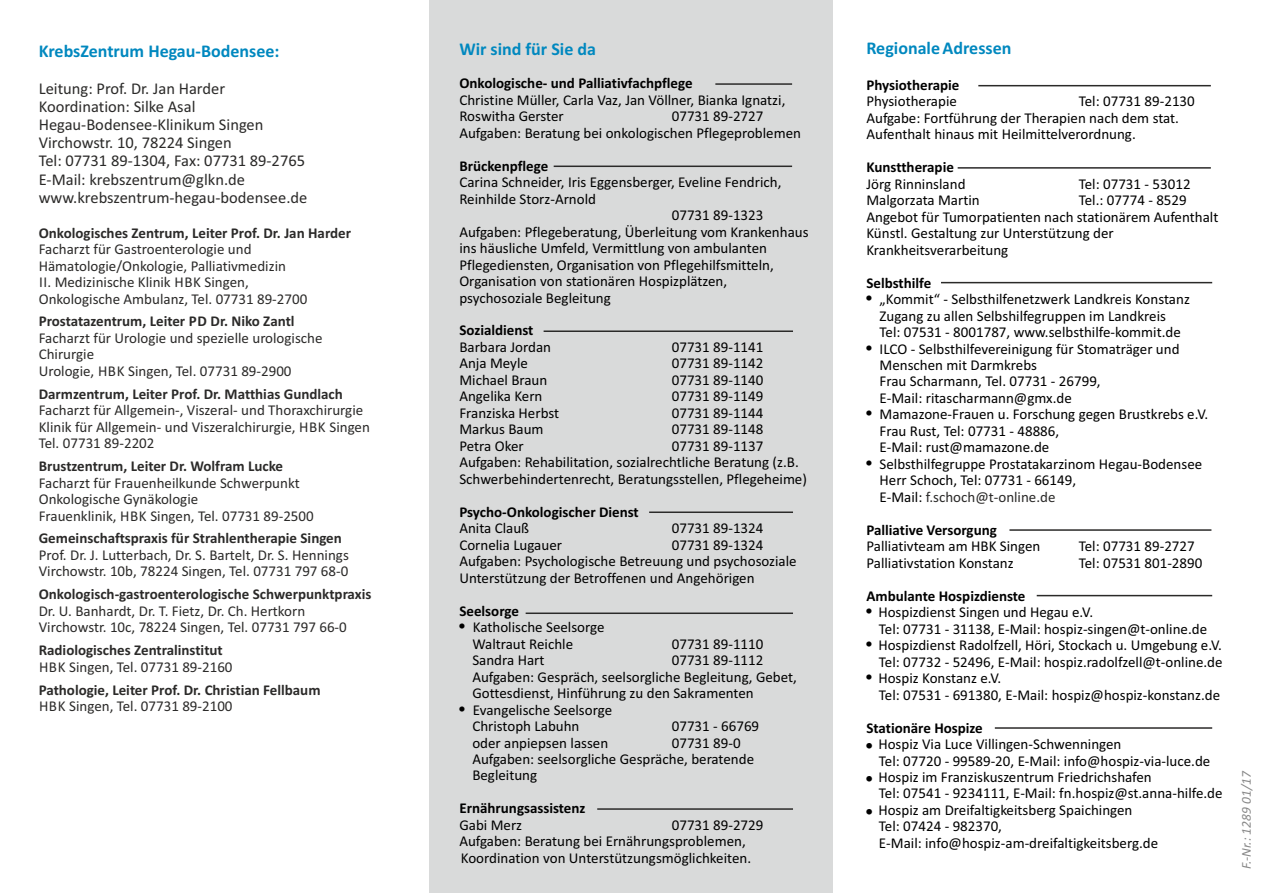
<style>
.page{position:relative;width:1263px;height:893px;background:#fff}
.page>*{position:absolute;margin:0;border:0;box-sizing:border-box;transform-origin:0 0}
.t1{font:700 18px "Calibri";color:#0088bf}
.t2{font:16.5px/18.1px "Calibri";color:#2b2a29}
.t3{font:15px/16.5px "Calibri";color:#000}
.t4{font:15px/16.5px "Calibri";color:#2b2a29}
.t5{font:700 15px "Calibri";color:#2b2a29}
.t6{font:700 15px "Calibri";color:#000}
.t7{font:italic 13.5px "Calibri";color:#898989}
.s1{color:#2b2a29}
</style>
<div class="page">
<hr style="left:978px;top:85px;width:233px;height:1px;background:#2b2a29">
<hr style="left:958px;top:167px;width:253px;height:2px;background:#2b2a29">
<hr style="left:1037px;top:595px;width:175px;height:1px;background:#2b2a29">
<hr style="left:1009px;top:529px;width:202px;height:2px;background:#2b2a29">
<hr style="left:941px;top:282px;width:271px;height:1px;background:#2b2a29">
<hr style="left:995px;top:727px;width:217px;height:2px;background:#2b2a29">
<div style="left:429px;top:0;width:404px;height:893px;background:#d9dada"></div>
<hr style="left:715px;top:83px;width:77px;height:2px;background:#2b2a29">
<hr style="left:554px;top:166px;width:238px;height:1px;background:#2b2a29">
<hr style="left:544px;top:330px;width:249px;height:2px;background:#2b2a29">
<hr style="left:526px;top:612px;width:267px;height:2px;background:#2b2a29">
<hr style="left:597px;top:808px;width:196px;height:2px;background:#2b2a29">
<hr style="left:649px;top:511px;width:144px;height:2px;background:#2b2a29">
<p class="t1" style="left:39px;top:44px;width:242px">KrebsZentrum Hegau-Bodensee:</p>
<p class="t2" style="left:39px;top:81px;width:270px">Leitung: Prof. Dr. Jan Harder<br>Koordination: Silke Asal<br>Hegau-Bodensee-Klinikum Singen<br>Virchowstr. 10, 78224 Singen<br>Tel: 07731 89-1304, Fax: 07731 89-2765<br>E-Mail: krebszentrum@glkn.de www.krebszentrum-hegau-bodensee.de</p>
<p class="t5" style="left:39px;top:226px;width:314px">Onkologisches Zentrum, Leiter Prof. Dr. Jan Harder</p>
<p class="t4" style="left:39px;top:242px;width:270px">Facharzt für Gastroenterologie und Hämatologie/Onkologie, Palliativmedizin<br>II. Medizinische Klinik HBK Singen, Onkologische Ambulanz, Tel. 07731 89-2700</p>
<p class="t5" style="left:39px;top:315px;width:257px">Prostatazentrum, Leiter PD Dr. Niko Zantl</p>
<p class="t4" style="left:39px;top:331px;width:285px">Facharzt für Urologie und spezielle urologische<br>Chirurgie<br>Urologie, HBK Singen, Tel. 07731 89-2900</p>
<p class="t5" style="left:39px;top:387px;width:306px">Darmzentrum, Leiter Prof. Dr. Matthias Gundlach</p>
<p class="t4" style="left:39px;top:403px;width:333px">Facharzt für Allgemein-, Viszeral- und Thoraxchirurgie<br>Klinik für Allgemein- und Viszeralchirurgie, HBK Singen<br>Tel. 07731 89-2202</p>
<p class="t5" style="left:39px;top:460px;width:246px">Brustzentrum, Leiter Dr. Wolfram Lucke</p>
<p class="t4" style="left:39px;top:476px;width:276px">Facharzt für Frauenheilkunde Schwerpunkt<br>Onkologische Gynäkologie<br>Frauenklinik, HBK Singen, Tel. 07731 89-2500</p>
<p class="t5" style="left:39px;top:532px;width:305px">Gemeinschaftspraxis für Strahlentherapie Singen</p>
<p class="t4" style="left:39px;top:548px;width:312px">Prof. Dr. J. Lutterbach, Dr. S. Bartelt, Dr. S. Hennings<br>Virchowstr. 10b, 78224 Singen, Tel. 07731 797 68-0</p>
<p class="t5" style="left:39px;top:588px;width:334px">Onkologisch-gastroenterologische Schwerpunktpraxis</p>
<p class="t4" style="left:39px;top:604px;width:310px">Dr. U. Banhardt, Dr. T. Fietz, Dr. Ch. Hertkorn<br>Virchowstr. 10c, 78224 Singen, Tel. 07731 797 66-0</p>
<p class="t5" style="left:39px;top:644px;width:186px">Radiologisches Zentralinstitut</p>
<p class="t4" style="left:39px;top:660px;width:195px">HBK Singen, Tel. 07731 89-2160</p>
<p class="t5" style="left:39px;top:683px;width:283px">Pathologie, Leiter Prof. Dr. Christian Fellbaum</p>
<p class="t4" style="left:39px;top:699px;width:195px">HBK Singen, Tel. 07731 89-2100</p>
<p class="t1" style="left:459px;top:41px;width:138px">Wir sind für Sie da</p>
<p class="t6" style="left:459px;top:77px;width:235px">Onkologische- und Palliativfachpflege</p>
<p class="t3" style="left:459px;top:93px;width:327px">Christine Müller, Carla Vaz, Jan Völlner, Bianka Ignatzi,<br>Roswitha Gerster</p>
<p class="t3" style="left:459px;top:109px;width:343px;text-indent:212px">07731 89-2727<br>Aufgaben: Beratung bei onkologischen Pflegeproblemen</p>
<p class="t6" style="left:459px;top:159px;width:90px">Brückenpflege</p>
<p class="t3" style="left:459px;top:175px;width:324px">Carina Schneider, Iris Eggensberger, Eveline Fendrich,</p>
<p class="t3" style="left:459px;top:192px;width:138px">Reinhilde Storz-Arnold</p>
<p class="t3" style="left:672px;top:208px;width:93px">07731 89-1323</p>
<p class="t3" style="left:459px;top:225px;width:351px">Aufgaben: Pflegeberatung, Überleitung vom Krankenhaus</p>
<p class="t3" style="left:459px;top:241px;width:309px">ins häusliche Umfeld, Vermittlung von ambulanten</p>
<p class="t3" style="left:459px;top:258px;width:316px">Pflegediensten, Organisation von Pflegehilfsmitteln,</p>
<p class="t3" style="left:459px;top:274px;width:269px">Organisation von stationären Hospizplätzen,</p>
<p class="t3" style="left:459px;top:291px;width:153px">psychosoziale Begleitung</p>
<p class="t6" style="left:459px;top:324px;width:76px">Sozialdienst</p>
<p class="t3" style="left:459px;top:340px;width:93px">Barbara Jordan</p>
<p class="t3" style="left:672px;top:340px;width:93px">07731 89-1141</p>
<p class="t3" style="left:459px;top:356px;width:70px">Anja Meyle</p>
<p class="t3" style="left:672px;top:356px;width:93px">07731 89-1142</p>
<p class="t3" style="left:459px;top:373px;width:89px">Michael Braun</p>
<p class="t3" style="left:672px;top:373px;width:93px">07731 89-1140</p>
<p class="t3" style="left:459px;top:389px;width:85px">Angelika Kern</p>
<p class="t3" style="left:672px;top:389px;width:93px">07731 89-1149</p>
<p class="t3" style="left:459px;top:406px;width:101px">Franziska Herbst</p>
<p class="t3" style="left:672px;top:406px;width:93px">07731 89-1144</p>
<p class="t3" style="left:459px;top:422px;width:86px">Markus Baum</p>
<p class="t3" style="left:672px;top:422px;width:93px">07731 89-1148</p>
<p class="t3" style="left:459px;top:439px;width:66px">Petra Oker</p>
<p class="t3" style="left:459px;top:439px;width:349px;text-indent:212px">07731 89-1137<br>Aufgaben: Rehabilitation, sozialrechtliche Beratung (z.B.<br>Schwerbehindertenrecht, Beratungsstellen, Pflegeheime)</p>
<p class="t6" style="left:459px;top:505px;width:181px">Psycho-Onkologischer Dienst</p>
<p class="t3" style="left:459px;top:521px;width:71px">Anita Clauß</p>
<p class="t3" style="left:672px;top:521px;width:93px">07731 89-1324</p>
<p class="t3" style="left:459px;top:538px;width:104px">Cornelia Lugauer</p>
<p class="t3" style="left:459px;top:538px;width:339px;text-indent:212px">07731 89-1324<br>Aufgaben: Psychologische Betreuung und psychosoziale<br>Unterstützung der Betroffenen und Angehörigen</p>
<p class="t6" style="left:459px;top:604px;width:61px">Seelsorge</p>
<p class="t3" style="left:472px;top:620px;width:134px">Katholische Seelsorge<br>Waltraut Reichle</p>
<p class="t3" style="left:672px;top:637px;width:93px">07731 89-1110</p>
<p class="t3" style="left:472px;top:653px;width:74px">Sandra Hart</p>
<p class="t3" style="left:472px;top:653px;width:326px;text-indent:199px">07731 89-1112<br>Aufgaben: Gespräch, seelsorgliche Begleitung, Gebet,<br>Gottesdienst, Hinführung zu den Sakramenten<br>Evangelische Seelsorge<br>Christoph Labuhn</p>
<p class="t3" style="left:672px;top:719px;width:89px">07731 - 66769</p>
<p class="t3" style="left:472px;top:735px;width:137px">oder anpiepsen lassen</p>
<p class="t3" style="left:472px;top:735px;width:283px;text-indent:199px">07731 89-0<br>Aufgaben: seelsorgliche Gespräche, beratende<br>Begleitung</p>
<p class="t6" style="left:459px;top:802px;width:128px">Ernährungsassistenz</p>
<p class="t3" style="left:459px;top:818px;width:64px">Gabi Merz</p>
<p class="t3" style="left:459px;top:818px;width:306px;text-indent:212px">07731 89-2729<br>Aufgaben: Beratung bei Ernährungsproblemen,<br>Koordination von Unterstützungsmöglichkeiten.</p>
<p class="t1" style="left:866px;top:41px;width:146px">Regionale Adressen</p>
<p class="t6" style="left:866px;top:79px;width:95px">Physiotherapie</p>
<p class="t3" style="left:866px;top:94px;width:92px">Physiotherapie</p>
<p class="t3" style="left:866px;top:94px;width:330px;text-indent:212px">Tel: 07731 89-2130<br>Aufgabe: Fortführung der Therapien nach dem stat.<br>Aufenthalt hinaus mit Heilmittelverordnung.</p>
<p class="t6" style="left:866px;top:161px;width:89px">Kunsttherapie</p>
<p class="t3" style="left:866px;top:177px;width:101px">Jörg Rinninsland</p>
<p class="t3" style="left:1079px;top:177px;width:113px">Tel: 07731 - 53012</p>
<p class="t3" style="left:866px;top:193px;width:115px">Malgorzata Martin</p>
<p class="t3" style="left:866px;top:193px;width:353px;text-indent:212px">Tel.: 07774 - 8529<br>Angebot für Tumorpatienten nach stationärem Aufenthalt Künstl. Gestaltung zur Unterstützung der Krankheitsverarbeitung</p>
<p class="t6" style="left:866px;top:276px;width:66px">Selbsthilfe</p>
<p class="t3" style="left:879px;top:292px;width:330px">„Kommit“ - Selbsthilfenetzwerk Landkreis Konstanz Zugang zu allen Selbshilfegruppen im Landkreis<br>Tel: 07531 - 8001787, www.selbsthilfe-kommit.de ILCO - Selbsthilfevereinigung für Stomaträger und Menschen mit Darmkrebs<br>Frau Scharmann, Tel. 07731 - 26799,<br>E-Mail: ritascharmann@gmx.de<br>Mamazone-Frauen u. Forschung gegen Brustkrebs e.V.<br>Frau Rust, Tel: 07731 - 48886,<br>E-Mail: rust@mamazone.de<br>Selbsthilfegruppe Prostatakarzinom Hegau-Bodensee Herr Schoch, Tel: 07731 - 66149,<br>E-Mail: <span class="s1">f.schoch@t-online.de</span></p>
<p class="t6" style="left:866px;top:523px;width:132px">Palliative Versorgung</p>
<p class="t3" style="left:866px;top:539px;width:175px">Palliativteam am HBK Singen</p>
<p class="t3" style="left:1079px;top:539px;width:117px">Tel: 07731 89-2727</p>
<p class="t3" style="left:866px;top:556px;width:149px">Palliativstation Konstanz</p>
<p class="t3" style="left:1079px;top:556px;width:125px">Tel: 07531 801-2890</p>
<p class="t6" style="left:866px;top:589px;width:161px">Ambulante Hospizdienste</p>
<p class="t3" style="left:878px;top:605px;width:346px">Hospizdienst Singen und Hegau e.V.<br>Tel: 07731 - 31138, E-Mail: hospiz-singen@t-online.de Hospizdienst Radolfzell, Höri, Stockach u. Umgebung e.V.<br>Tel: 07732 - 52496, E-Mail: hospiz.radolfzell@t-online.de Hospiz Konstanz e.V.<br>Tel: 07531 - 691380, E-Mail: hospiz@hospiz-konstanz.de</p>
<p class="t6" style="left:866px;top:721px;width:118px">Stationäre Hospize</p>
<p class="t3" style="left:878px;top:737px;width:346px">Hospiz Via Luce Villingen-Schwenningen<br>Tel: 07720 - 99589-20, E-Mail: info@hospiz-via-luce.de Hospiz im Franziskuszentrum Friedrichshafen<br>Tel: 07541 - 9234111, E-Mail: fn.hospiz@st.anna-hilfe.de Hospiz am Dreifaltigkeitsberg Spaichingen<br>Tel: 07424 - 982370,<br>E-Mail: info@hospiz-am-dreifaltigkeitsberg.de</p>
<p class="t7" style="left:1241px;top:869px;width:99px;rotate:-90deg">F.-Nr.: 1289 01/17</p>
</div>
